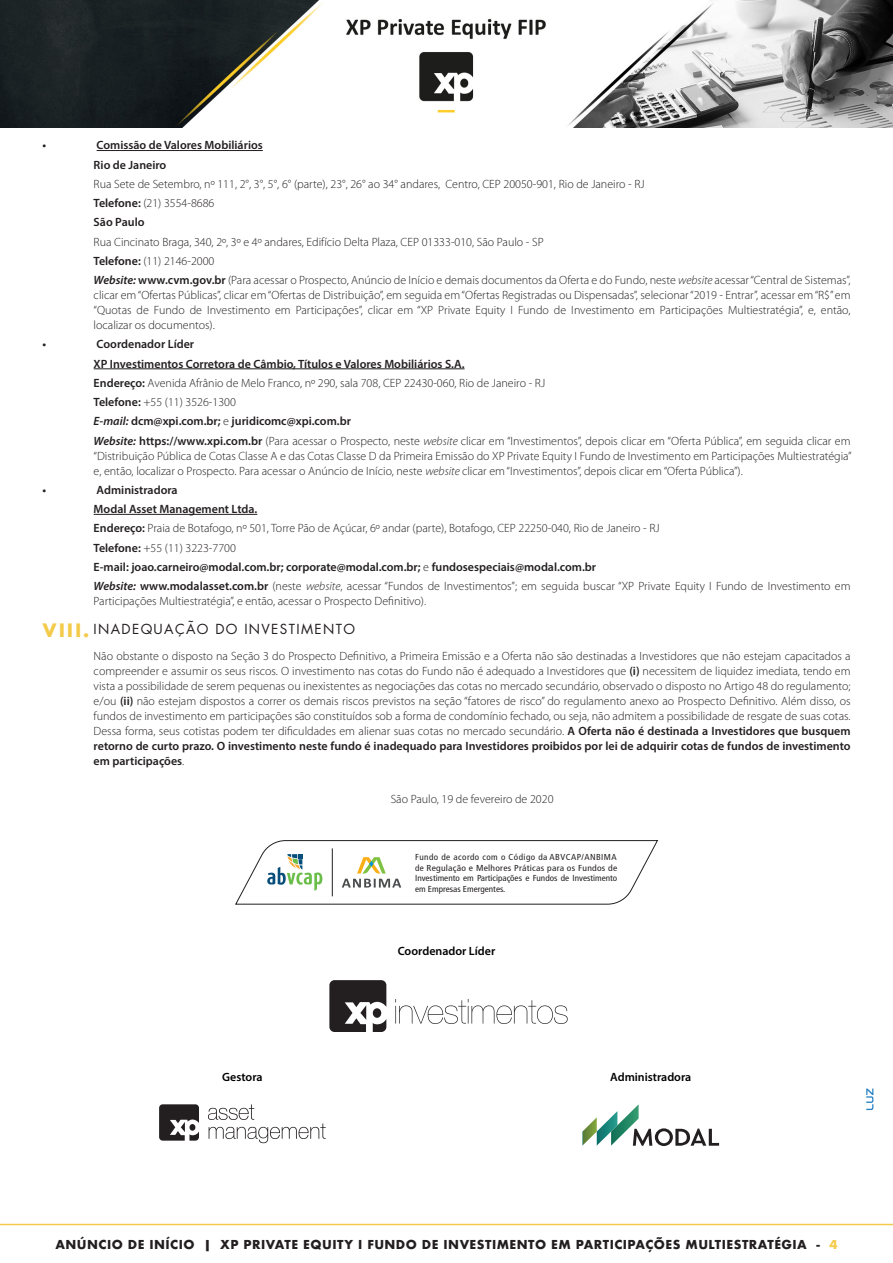
<style>
.page{position:relative;width:893px;height:1263px;background:#fff}
.page>*{position:absolute;margin:0;border:0;box-sizing:border-box;transform-origin:0 0}
.ITENS{font:13.5px "Futura";letter-spacing:.1em;color:#231f20}
.t1{font:300 12px/15px "Myriad Pro";color:#231f20;text-align:justify}
.t2{font:600 12px "Myriad Pro";color:#231f20}
.t3{font:700 12px "Futura";letter-spacing:.035em;color:#231f20}
.t4{font:600 12px "Myriad Pro";color:#000}
.t5{font:condensed 8.7px/10.4px "Frutiger";color:#231f20;text-align:justify;scale:1.05 1}
.s1{font-weight:600}
.s2{font-weight:600;font-style:italic}
.s3{font-style:italic}
.s4{font-weight:300}
.s5{font-weight:700;font-size:18px;color:#f4cb49}
.s6{color:#f4cb49}
</style>
<div class="page">
<img style="left:0;top:0;width:893px;height:127px">
<hr style="left:0;top:1224px;width:893px;height:1px;background:#f4cb49">
<hr style="left:97px;top:150px;width:166px;height:1px;background:#231f20">
<hr style="left:94px;top:368px;width:371px;height:1px;background:#231f20">
<hr style="left:94px;top:514px;width:163px;height:1px;background:#231f20">
<svg style="left:866px;top:1088px;width:7px;height:22px"></svg>
<svg style="left:235px;top:840px;width:423px;height:64px"></svg>
<svg style="left:329px;top:980px;width:57px;height:52px"></svg>
<div style="left:373px;top:1008px;width:8px;height:10px;background:#231f20;border-radius:50%"></div>
<svg style="left:395px;top:999px;width:173px;height:25px"></svg>
<svg style="left:159px;top:1104px;width:40px;height:36px"></svg>
<div style="left:189px;top:1124px;width:6px;height:7px;background:#231f20;border-radius:50%"></div>
<svg style="left:208px;top:1104px;width:118px;height:39px"></svg>
<svg style="left:582px;top:1104px;width:137px;height:42px"></svg>
<p class="t2" style="left:43px;top:138px;width:5px">•</p>
<p class="t2" style="left:97px;top:138px;width:168px">Comissão de Valores Mobiliários</p>
<p class="t2" style="left:94px;top:157px;width:74px">Rio de Janeiro</p>
<p class="t1" style="left:94px;top:177px;width:552px">Rua Sete de Setembro, nº 111, 2°, 3°, 5°, 6° (parte), 23°, 26° ao 34° andares, Centro, CEP 20050-901, Rio de Janeiro - RJ</p>
<p class="t1" style="left:94px;top:196px;width:122px"><span class="s1">Telefone:</span> (21) 3554-8686</p>
<p class="t2" style="left:94px;top:215px;width:52px">São Paulo</p>
<p class="t1" style="left:94px;top:234px;width:452px">Rua Cincinato Braga, 340, 2º, 3º e 4º andares, Edifício Delta Plaza, CEP 01333-010, São Paulo - SP</p>
<p class="t1" style="left:94px;top:254px;width:122px"><span class="s1">Telefone:</span> (11) 2146-2000</p>
<p class="t1" style="left:94px;top:273px;width:758px"><span class="s2">Website:</span> <span class="s1">www.cvm.gov.br</span> (Para acessar o Prospecto, Anúncio de Início e demais documentos da Oferta e do Fundo, neste <span class="s3">website</span> acessar “Central de Sistemas”, clicar em “Ofertas Públicas”, clicar em “Ofertas de Distribuição”, em seguida em “Ofertas Registradas ou Dispensadas”, selecionar “2019 - Entrar”, acessar em “R$” em “Quotas de Fundo de Investimento em Participações”, clicar em “XP Private Equity I Fundo de Investimento em Participações Multiestratégia”, e, então, localizar os documentos).</p>
<p class="t2" style="left:43px;top:337px;width:5px">•</p>
<p class="t2" style="left:97px;top:337px;width:99px">Coordenador Líder</p>
<p class="t2" style="left:94px;top:356px;width:372px">XP Investimentos Corretora de Câmbio, Títulos e Valores Mobiliários S.A.</p>
<p class="t1" style="left:94px;top:376px;width:453px"><span class="s1">Endereço:</span> Avenida Afrânio de Melo Franco, nº 290, sala 708, CEP 22430-060, Rio de Janeiro - RJ</p>
<p class="t1" style="left:94px;top:395px;width:144px"><span class="s1">Telefone:</span> +55 (11) 3526-1300</p>
<p class="t2" style="left:94px;top:414px;width:259px"><span class="s3">E-mail:</span> dcm@xpi.com.br; <span class="s4">e</span> juridicomc@xpi.com.br</p>
<p class="t1" style="left:94px;top:433px;width:760px"><span class="s2">Website:</span> <span class="s1">https://www.xpi.com.br</span> (Para acessar o Prospecto, neste <span class="s3">website</span> clicar em “Investimentos”, depois clicar em “Oferta Pública”, em seguida clicar em “Distribuição Pública de Cotas Classe A e das Cotas Classe D da Primeira Emissão do XP Private Equity I Fundo de Investimento em Participações Multiestratégia” e, então, localizar o Prospecto. Para acessar o Anúncio de Início, neste <span class="s3">website</span> clicar em “Investimentos”, depois clicar em “Oferta Pública”).</p>
<p class="t2" style="left:43px;top:482px;width:5px">•</p>
<p class="t2" style="left:97px;top:482px;width:83px">Administradora</p>
<p class="t2" style="left:94px;top:501px;width:165px">Modal Asset Management Ltda.</p>
<p class="t1" style="left:94px;top:521px;width:567px"><span class="s1">Endereço:</span> Praia de Botafogo, nº 501, Torre Pão de Açúcar, 6º andar (parte), Botafogo, CEP 22250-040, Rio de Janeiro - RJ</p>
<p class="t1" style="left:94px;top:540px;width:144px"><span class="s1">Telefone:</span> +55 (11) 3223-7700</p>
<p class="t2" style="left:94px;top:559px;width:504px">E-mail: joao.carneiro@modal.com.br; corporate@modal.com.br; <span class="s4">e</span> fundosespeciais@modal.com.br</p>
<p class="t1" style="left:94px;top:579px;width:758px"><span class="s2">Website:</span> <span class="s1">www.modalasset.com.br</span> (neste <span class="s3">website</span>, acessar “Fundos de Investimentos”; em seguida buscar “XP Private Equity I Fundo de Investimento em<br>Participações Multiestratégia”, e então, acessar o Prospecto Definitivo).</p>
<p class="ITENS" style="left:43px;top:620px;width:314px"><span class="s5">VIII.</span> INADEQUAÇÃO DO INVESTIMENTO</p>
<p class="t1" style="left:94px;top:649px;width:758px">Não obstante o disposto na Seção 3 do Prospecto Definitivo, a Primeira Emissão e a Oferta não são destinadas a Investidores que não estejam capacitados a compreender e assumir os seus riscos. O investimento nas cotas do Fundo não é adequado a Investidores que <span class="s1">(i)</span> necessitem de liquidez imediata, tendo em vista a possibilidade de serem pequenas ou inexistentes as negociações das cotas no mercado secundário, observado o disposto no Artigo 48 do regulamento; e/ou <span class="s1">(ii)</span> não estejam dispostos a correr os demais riscos previstos na seção “fatores de risco” do regulamento anexo ao Prospecto Definitivo. Além disso, os fundos de investimento em participações são constituídos sob a forma de condomínio fechado, ou seja, não admitem a possibilidade de resgate de suas cotas.<br>Dessa forma, seus cotistas podem ter dificuldades em alienar suas cotas no mercado secundário. <span class="s1">A Oferta não é destinada a Investidores que busquem retorno de curto prazo. O investimento neste fundo é inadequado para Investidores proibidos por lei de adquirir cotas de fundos de investimento em participações</span>.</p>
<p class="t1" style="left:391px;top:792px;width:164px">São Paulo, 19 de fevereiro de 2020</p>
<p class="t5" style="left:415px;top:852px;width:194px">Fundo de acordo com o Código da ABVCAP/ANBIMA de Regulação e Melhores Práticas para os Fundos de Investimento em Participações e Fundos de Investimento em Empresas Emergentes.</p>
<p class="t4" style="left:398px;top:943px;width:99px">Coordenador Líder</p>
<p class="t4" style="left:222px;top:1069px;width:42px">Gestora</p>
<p class="t4" style="left:610px;top:1069px;width:83px">Administradora</p>
<p class="t3" style="left:55px;top:1235px;width:783px">ANÚNCIO DE INÍCIO | XP PRIVATE EQUITY I FUNDO DE INVESTIMENTO EM PARTICIPAÇÕES MULTIESTRATÉGIA - <span class="s6">4</span></p>
</div>
